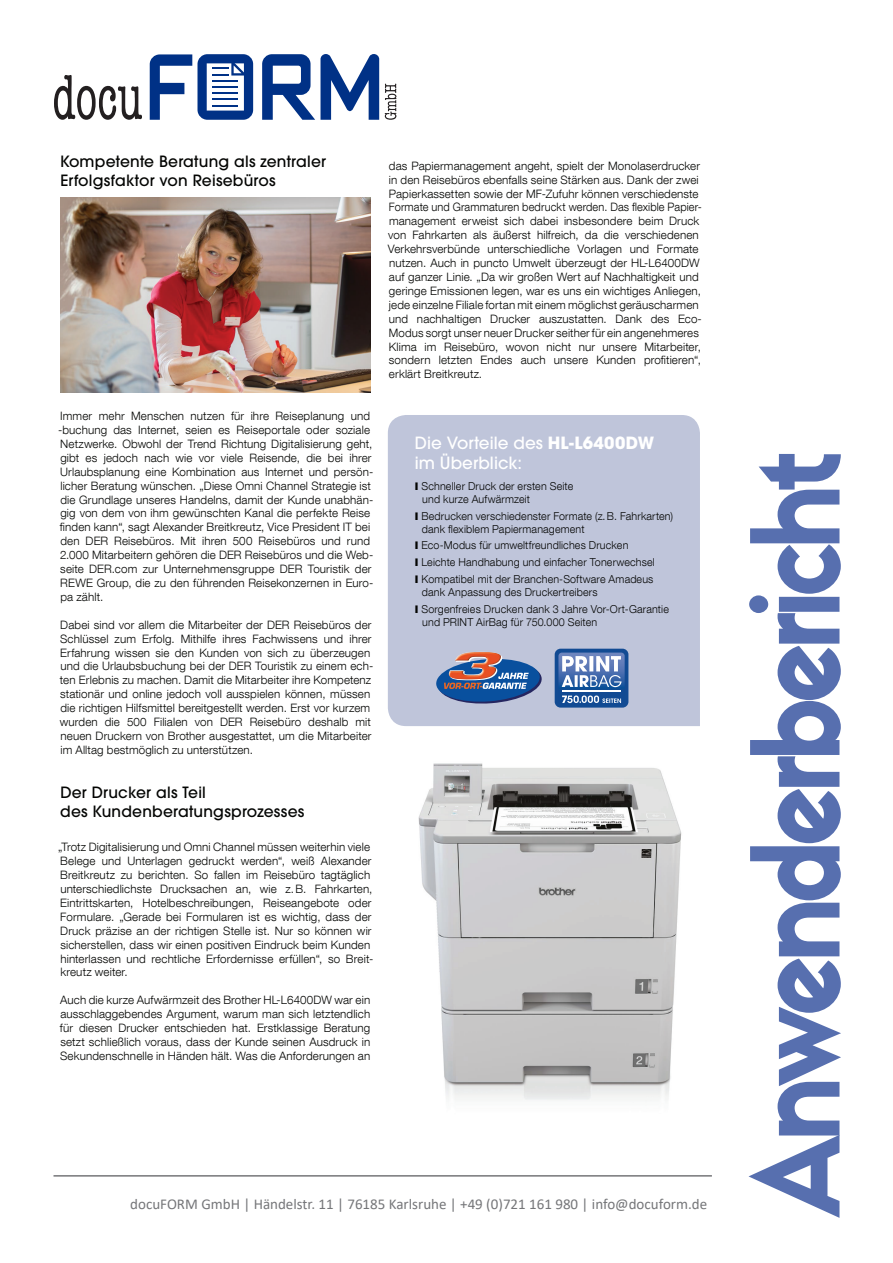
<style>
.page{position:relative;width:893px;height:1263px;background:#fff}
.page>*{position:absolute;margin:0;border:0;box-sizing:border-box;transform-origin:0 0}
.t1{font:120px "Sifonn Pro";letter-spacing:-.05em;color:#576faf;scale:.88 1}
.t2{font:500 16.8px/20.1px "ITC Avant Garde Std";letter-spacing:.005em;color:#fff}
.t3{font:500 15.45px/18.6px "ITC Avant Garde Std";letter-spacing:.015em;color:#040503}
.t4{font:15px "Calibri";color:#757679}
.t5{font:300 11.55px/14px "Helvetica Neue LT Com";letter-spacing:.01em;color:#040503}
.t6{font:300 10.95px/16.8px "Helvetica Neue LT Com";letter-spacing:.015em;color:#040503}
.s1{font-weight:700}
</style>
<div class="page">
<svg style="left:262px;top:54px;width:117px;height:66px"></svg>
<svg style="left:54px;top:75px;width:88px;height:45px"></svg>
<svg style="left:385px;top:84px;width:11px;height:36px"></svg>
<svg style="left:150px;top:54px;width:103px;height:66px"></svg>
<hr style="left:54px;top:1175px;width:658px;height:1px;background:#757679">
<div style="left:388px;top:415px;width:312px;height:311px;background:#bfc5da"></div>
<img style="left:60px;top:198px;width:310px;height:194px">
<img style="left:418px;top:763px;width:264px;height:337px">
<div style="left:555px;top:649px;width:73px;height:59px;background:#124b93;border-radius:6px"></div>
<img style="left:558px;top:652px;width:67px;height:52px">
<hr style="left:562px;top:691px;width:59px;height:1px;background:#fff">
<svg style="left:562px;top:656px;width:59px;height:31px;background:#9aafd2"></svg>
<svg style="left:562px;top:695px;width:59px;height:8px"></svg>
<img style="left:455px;top:652px;width:31px;height:1px">
<svg style="left:436px;top:653px;width:106px;height:50px;background:#6f7da1"></svg>
<h3 class="t3" style="left:60px;top:152px;width:267px">Kompetente Beratung als zentraler<br>Erfolgsfaktor von Reisebüros</h3>
<p class="t5" style="left:58px;top:409px;width:317px">Immer mehr Menschen nutzen für ihre Reiseplanung und -buchung das Internet, seien es Reiseportale oder soziale Netzwerke. Obwohl der Trend Richtung Digitalisierung geht, gibt es jedoch nach wie vor viele Reisende, die bei ihrer Urlaubsplanung eine Kombination aus Internet und persön&shy;licher Beratung wünschen. „Diese Omni Channel Strategie ist die Grundlage unseres Handelns, damit der Kunde unabhän&shy;gig von dem von ihm gewünschten Kanal die perfekte Reise finden kann“, sagt Alexander Breitkreutz, Vice President IT bei den DER Reisebüros. Mit ihren 500 Reisebüros und rund 2.000 Mitarbeitern gehören die DER Reisebüros und die Web&shy;seite DER.com zur Unternehmensgruppe DER Touristik der REWE Group, die zu den führenden Reisekonzernen in Euro&shy;pa zählt.</p>
<p class="t5" style="left:60px;top:617px;width:315px">Dabei sind vor allem die Mitarbeiter der DER Reisebüros der Schlüssel zum Erfolg. Mithilfe ihres Fachwissens und ihrer Erfahrung wissen sie den Kunden von sich zu überzeugen und die Urlaubsbuchung bei der DER Touristik zu einem ech&shy;ten Erlebnis zu machen. Damit die Mitarbeiter ihre Kompetenz stationär und online jedoch voll ausspielen können, müssen die richtigen Hilfsmittel bereitgestellt werden. Erst vor kurzem wurden die 500 Filialen von DER Reisebüro deshalb mit neuen Druckern von Brother ausgestattet, um die Mitarbeiter im Alltag bestmöglich zu unterstützen.</p>
<h3 class="t3" style="left:60px;top:783px;width:246px">Der Drucker als Teil<br>des Kundenberatungsprozesses</h3>
<p class="t5" style="left:58px;top:840px;width:317px">„Trotz Digitalisierung und Omni Channel müssen weiterhin viele Belege und Unterlagen gedruckt werden“, weiß Alexander Breitkreutz zu berichten. So fallen im Reisebüro tagtäglich unterschiedlichste Drucksachen an, wie z.B. Fahrkarten, Eintrittskarten, Hotelbeschreibungen, Reiseangebote oder Formulare. „Gerade bei Formularen ist es wichtig, dass der Druck präzise an der richtigen Stelle ist. Nur so können wir sicherstellen, dass wir einen positiven Eindruck beim Kunden hinterlassen und rechtliche Erfordernisse erfüllen“, so Breit&shy;kreutz weiter.</p>
<p class="t5" style="left:60px;top:993px;width:312px;text-align:justify">Auch die kurze Aufwärmzeit des Brother HL-L6400DW war ein ausschlaggebendes Argument, warum man sich letztendlich für diesen Drucker entschieden hat. Erstklassige Beratung setzt schließlich voraus, dass der Kunde seinen Ausdruck in Sekundenschnelle in Händen hält. Was die Anforderungen an</p>
<p class="t5" style="left:388px;top:158px;width:316px">das Papiermanagement angeht, spielt der Monolaserdrucker in den Reisebüros ebenfalls seine Stärken aus. Dank der zwei Papierkassetten sowie der MF-Zufuhr können verschiedenste Formate und Grammaturen bedruckt werden. Das flexible Papier&shy;management erweist sich dabei insbesondere beim Druck von Fahrkarten als äußerst hilfreich, da die verschiedenen Verkehrsverbünde unterschiedliche Vorlagen und Formate nutzen. Auch in puncto Umwelt überzeugt der HL-L6400DW auf ganzer Linie. „Da wir großen Wert auf Nachhaltigkeit und geringe Emissionen legen, war es uns ein wichtiges Anliegen, jede einzelne Filiale fortan mit einem möglichst geräuscharmen und nachhaltigen Drucker auszustatten. Dank des Eco-Modus sorgt unser neuer Drucker seither für ein angenehmeres Klima im Reisebüro, wovon nicht nur unsere Mitarbeiter, sondern letzten Endes auch unsere Kunden profitieren“, erklärt Breitkreutz.</p>
<h2 class="t2" style="left:415px;top:433px;width:241px">Die Vorteile des <span class="s1">HL-L6400DW </span>im Überblick:</h2>
<p class="t6" style="left:422px;top:479px;width:153px;line-height:13.2px;text-indent:-7px">❙ Schneller Druck der ersten Seite und kurze Aufwärmzeit</p>
<p class="t6" style="left:422px;top:509px;width:253px;line-height:13.2px;text-indent:-7px">❙ Bedrucken verschiedenster Formate (z.B. Fahrkarten) dank flexiblem Papiermanagement</p>
<p class="t6" style="left:415px;top:537px;width:241px">❙ Eco-Modus für umweltfreundliches Drucken<br>❙ Leichte Handhabung und einfacher Tonerwechsel ❙ Kompatibel mit der Branchen-Software Amadeus</p>
<p class="t6" style="left:415px;top:584px;width:255px;text-indent:7px">dank Anpassung des Druckertreibers<br>❙ Sorgenfreies Drucken dank 3 Jahre Vor-Ort-Garantie</p>
<p class="t6" style="left:422px;top:613px;width:177px">und PRINT AirBag für 750.000 Seiten</p>
<p class="t4" style="left:130px;top:1194px;width:578px">docuFORM GmbH | Händelstr. 11 | 76185 Karlsruhe | +49 (0)721 161 980 | info@docuform.de</p>
<h1 class="t1" style="left:717px;top:1217px;width:871px;rotate:-90deg">Anwenderberi ht</h1>
</div>
